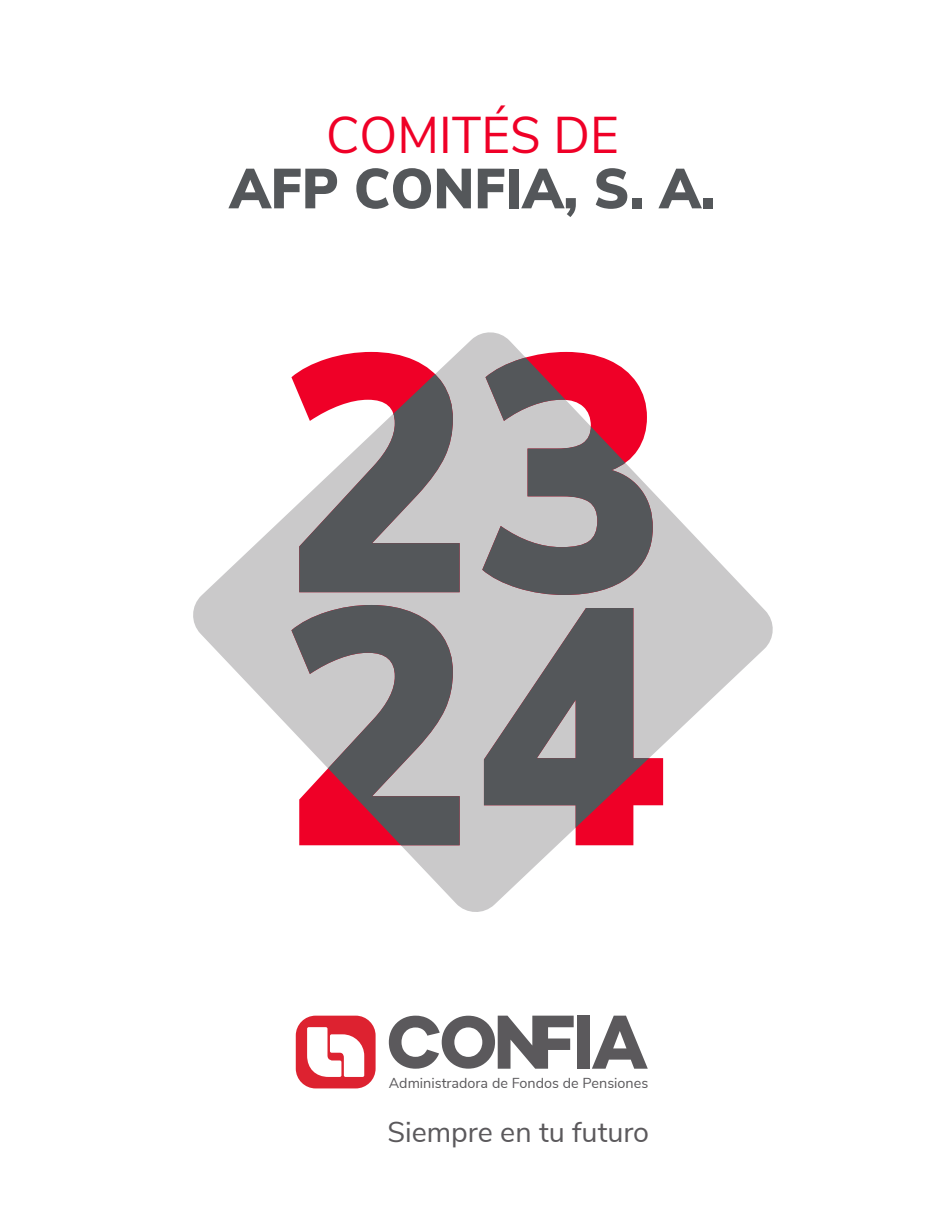
<style>
.page{position:relative;width:945px;height:1215px;background:#fff}
.page>*{position:absolute;margin:0;border:0;box-sizing:border-box;transform-origin:0 0}
.t1{font:900 336.45px/253px "Nunito Sans";color:#ef0027;scale:.96 1}
.t2{font:900 56.25px "Nunito Sans";color:#54575a;scale:.96 1}
.t3{font:51.6px "Nunito Sans";color:#ef0027;scale:.96 1}
.t4{font:28.65px "Nunito Sans";color:#5b595c}
.t5{font:14.4px "Nunito Sans";color:#5b595c}
</style>
<div class="page">
<svg style="left:193px;top:332px;width:580px;height:580px;fill:#cac9ca"></svg>
<div style="left:296px;top:1016px;width:80px;height:72px;background:#dd2230;border-radius:20px"></div>
<svg style="left:307px;top:1027px;width:57px;height:50px"></svg>
<div style="left:577px;top:1016px;width:13px;height:53px;background:#5b595c"></div>
<svg style="left:592px;top:1016px;width:56px;height:53px"></svg>
<svg style="left:389px;top:1016px;width:185px;height:53px"></svg>
<h3 class="t3" style="left:326px;top:97px;width:306px">COMITÉS DE</h3>
<h2 class="t2" style="left:230px;top:147px;width:508px">AFP CONFIA, S. A.</h2>
<h1 class="t1" style="left:280px;top:336px;width:405px">23<br>24</h1>
<p class="t5" style="left:389px;top:1073px;width:261px">Administradora de Fondos de Pensiones</p>
<h3 class="t4" style="left:387px;top:1111px;width:263px">Siempre en tu futuro</h3>
</div>
